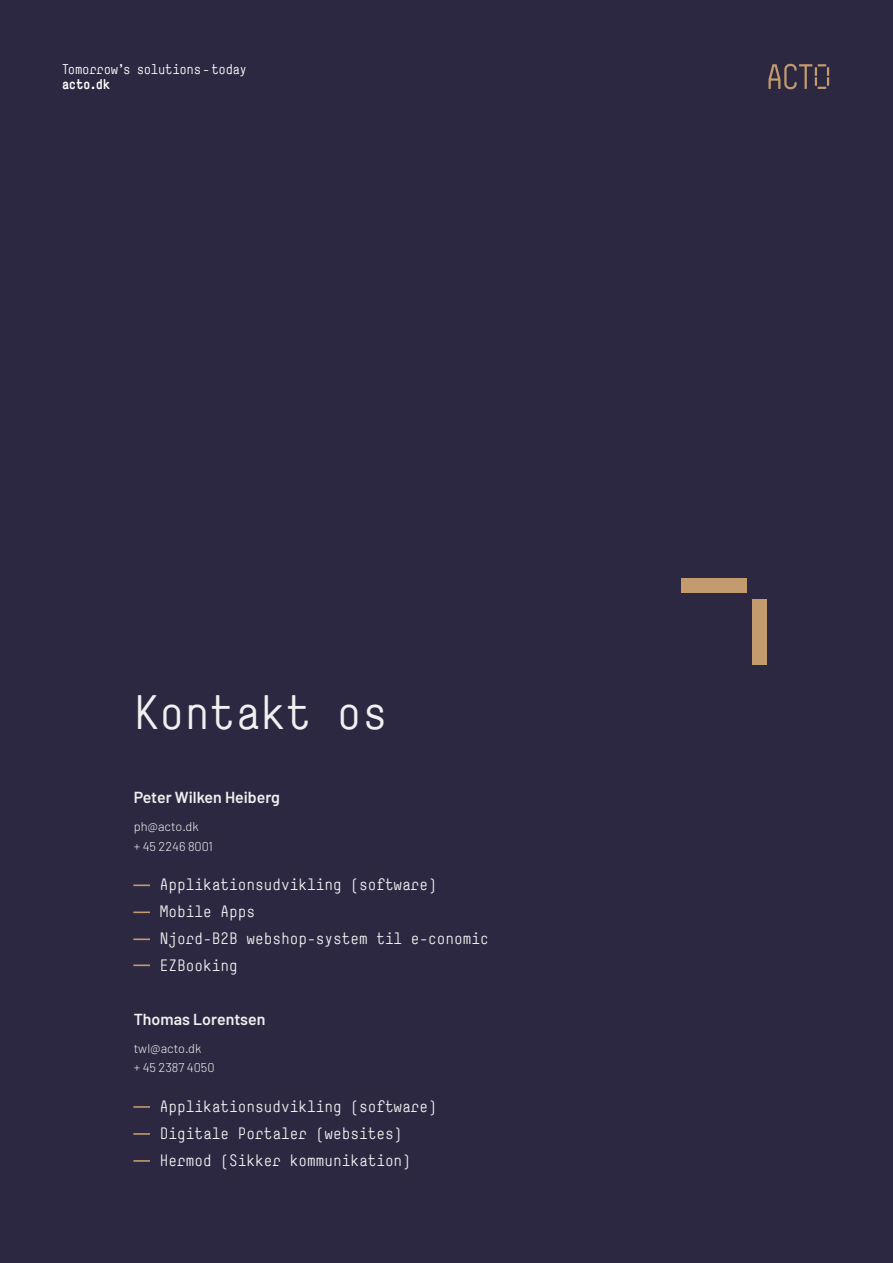
<style>
.page{position:relative;width:893px;height:1263px;background:#2d2841}
.page>*{position:absolute;margin:0;border:0;box-sizing:border-box;transform-origin:0 0}
.t1{font:46.05px "Simple";color:#f0f0f0}
.t2{font:600 15.9px "Barlow";color:#f0f0f0}
.t3{font:15.75px/27.2px "Simple";color:#f0f0f0}
.t4{font:13.5px "Simple";letter-spacing:-.02em;color:#fff}
.t5{font:700 13.5px "Simple";letter-spacing:-.02em;color:#fff}
.t6{font:300 12.75px/19.2px "Barlow";color:#f0f0f0}
</style>
<div class="page">
<div style="left:681px;top:578px;width:65px;height:15px;background:#c39b6e"></div>
<div style="left:752px;top:599px;width:15px;height:65px;background:#c39b6e"></div>
<svg style="left:133px;top:884px;width:17px;height:2px"></svg>
<svg style="left:133px;top:911px;width:17px;height:2px"></svg>
<svg style="left:133px;top:938px;width:17px;height:2px"></svg>
<svg style="left:133px;top:964px;width:17px;height:2px"></svg>
<svg style="left:133px;top:1106px;width:17px;height:2px"></svg>
<svg style="left:133px;top:1133px;width:17px;height:2px"></svg>
<svg style="left:133px;top:1160px;width:17px;height:2px"></svg>
<svg style="left:768px;top:64px;width:61px;height:25px"></svg>
<p class="t4" style="left:62px;top:61px;width:187px">Tomorrow’s solutions - today</p>
<p class="t5" style="left:62px;top:76px;width:50px">acto.dk</p>
<h1 class="t1" style="left:134px;top:685px;width:255px">Kontakt os</h1>
<p class="t2" style="left:134px;top:787px;width:148px">Peter Wilken Heiberg</p>
<p class="t6" style="left:134px;top:817px;width:81px">ph@acto.dk<br>+ 45 2246 8001</p>
<p class="t3" style="left:160px;top:871px;width:330px">Applikationsudvikling (software)<br>Mobile Apps<br>Njord-B2B webshop-system til e-conomic<br>EZBooking</p>
<p class="t2" style="left:134px;top:1009px;width:133px">Thomas Lorentsen</p>
<p class="t6" style="left:134px;top:1039px;width:82px">twl@acto.dk<br>+ 45 2387 4050</p>
<p class="t3" style="left:160px;top:1093px;width:278px">Applikationsudvikling (software)<br>Digitale Portaler (websites)<br>Hermod (Sikker kommunikation)</p>
</div>
